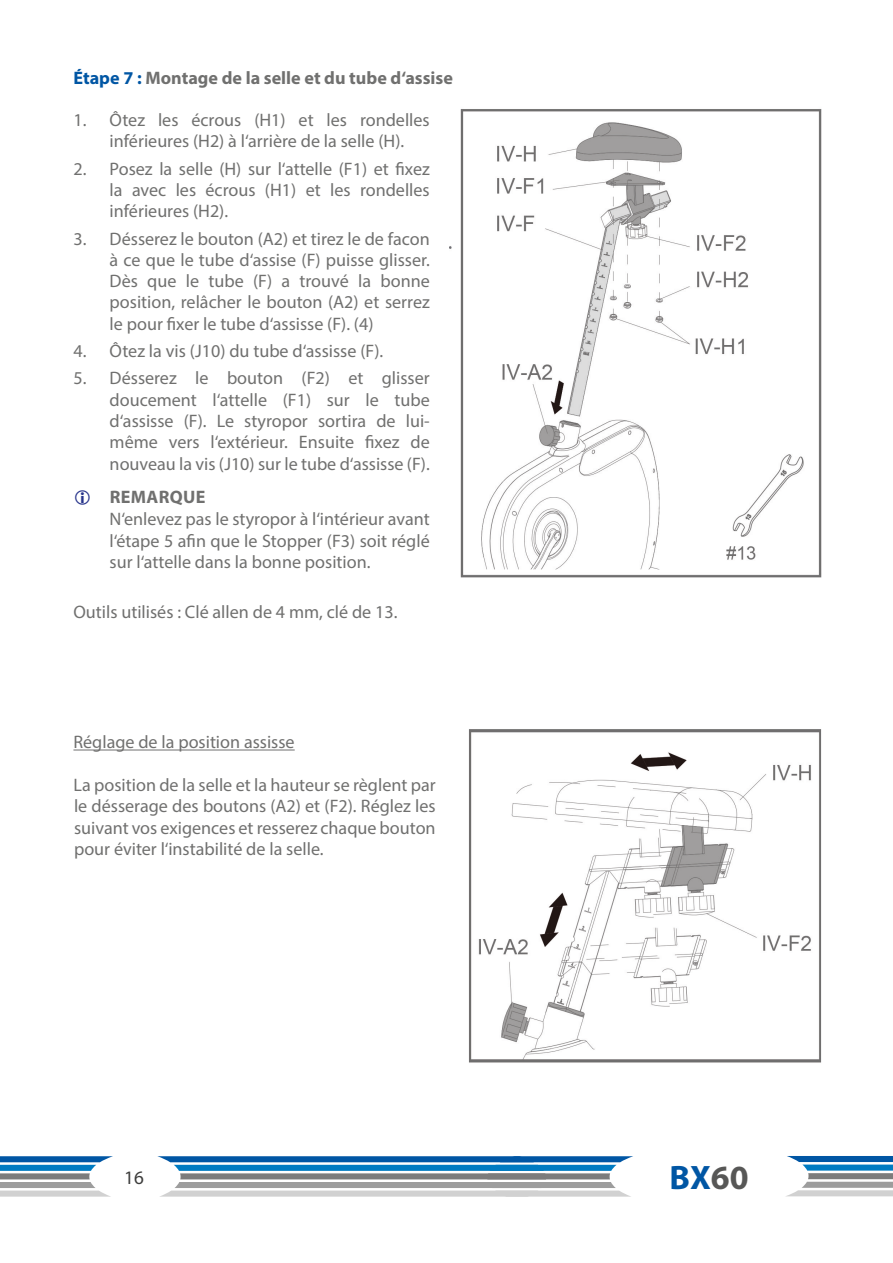
<style>
.page{position:relative;width:893px;height:1263px;background:#fff}
.page>*{position:absolute;margin:0;border:0;box-sizing:border-box;transform-origin:0 0}
.t1{font:700 34.05px "Myriad Pro";color:#0056a4}
.t2{font:19.05px "Myriad Pro";color:#3d3d3c}
.Text_Hinweise{font:18.15px/21.3px "Myriad Pro";color:#70706f;text-align:justify}
.Einf__Abs{font:18.15px "Myriad Pro";color:#70706f}
.t3{font:700 18.15px "Myriad Pro";color:#70706f}
.t4{font:700 18.15px "Myriad Pro";letter-spacing:.02em;color:#70706f}
.s1{color:#0056a4}
.s2{color:#575756}
</style>
<div class="page">
<img style="left:450px;top:109px;width:372px;height:469px">
<img style="left:470px;top:729px;width:350px;height:334px">
<div style="left:466px;top:717px;width:358px;height:350px;border:3px solid #fff"></div>
<svg style="left:787px;top:1156px;width:106px;height:40px"></svg>
<svg style="left:0;top:1156px;width:113px;height:40px"></svg>
<svg style="left:157px;top:1156px;width:476px;height:40px"></svg>
<hr style="left:73px;top:749px;width:222px;height:1px;background:#70706f">
<p class="t3" style="left:74px;top:66px;width:381px"><span class="s1">Étape 7 :</span> Montage de la selle et du tube d‘assise</p>
<p class="Text_Hinweise" style="left:73px;top:109px;width:358px;text-align:center">1. Ôtez les écrous (H1) et les rondelles inférieures (H2) à l‘arrière de la selle (H).</p>
<p class="Text_Hinweise" style="left:110px;top:158px;width:322px;text-indent:-36px">2. Posez la selle (H) sur l‘attelle (F1) et fixez la avec les écrous (H1) et les rondelles inférieures (H2).</p>
<p class="Text_Hinweise" style="left:110px;top:228px;width:322px;text-indent:-36px">3. Désserez le bouton (A2) et tirez le de facon à ce que le tube d‘assise (F) puisse glisser.<br>Dès que le tube (F) a trouvé la bonne position, relâcher le bouton (A2) et serrez le pour fixer le tube d‘assisse (F). (4)</p>
<p class="Text_Hinweise" style="left:73px;top:340px;width:311px">4. Ôtez la vis (J10) du tube d‘assisse (F).</p>
<p class="Text_Hinweise" style="left:110px;top:367px;width:322px;text-indent:-36px">5. Désserez le bouton (F2) et glisser doucement l‘attelle (F1) sur le tube d‘assisse (F). Le styropor sortira de lui&shy;même vers l‘extérieur. Ensuite fixez de nouveau la vis (J10) sur le tube d‘assisse (F).</p>
<p class="t4" style="left:110px;top:485px;width:97px">REMARQUE</p>
<p class="Text_Hinweise" style="left:110px;top:508px;width:322px;line-height:21.8px">N‘enlevez pas le styropor à l‘intérieur avant l‘étape 5 afin que le Stopper (F3) soit réglé sur l‘attelle dans la bonne position.</p>
<p class="Einf__Abs" style="left:73px;top:601px;width:325px">Outils utilisés : Clé allen de 4 mm, clé de 13.</p>
<p class="Einf__Abs" style="left:73px;top:731px;width:223px">Réglage de la position assisse</p>
<p class="Text_Hinweise" style="left:74px;top:774px;width:364px">La position de la selle et la hauteur se règlent par le désserage des boutons (A2) et (F2). Réglez les suivant vos exigences et resserez chaque bouton pour éviter l‘instabilité de la selle.</p>
<p class="t2" style="left:124px;top:1166px;width:21px">16</p>
<h1 class="t1" style="left:670px;top:1155px;width:81px">BX<span class="s2">60</span></h1>
</div>
